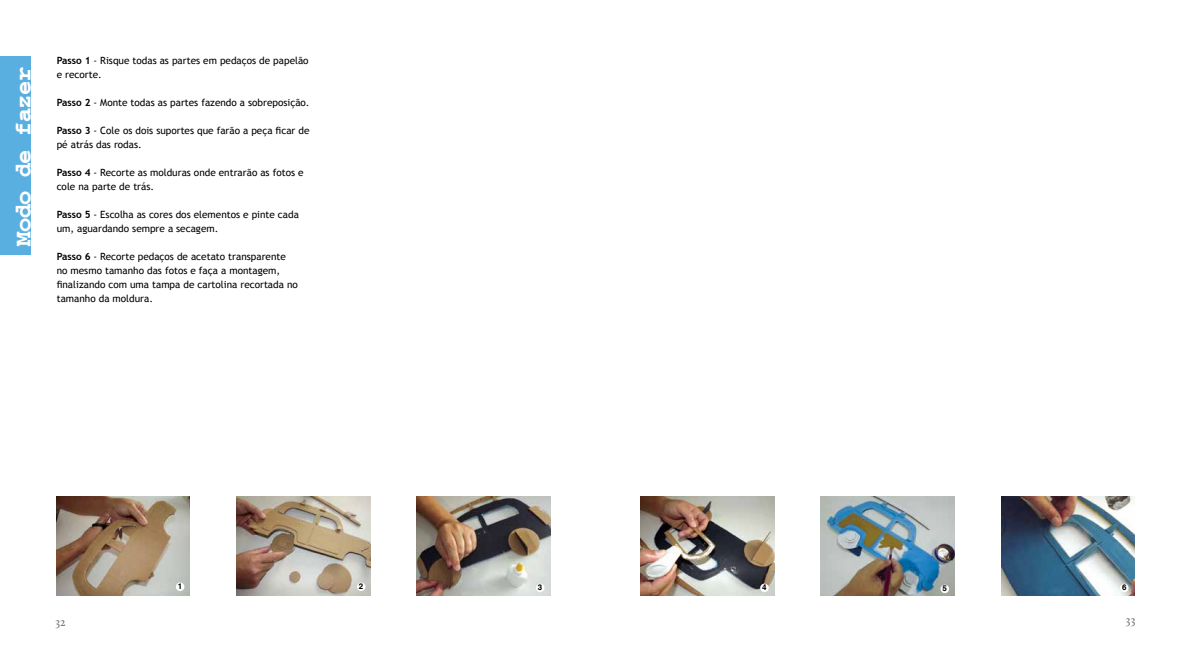
<style>
.page{position:relative;width:1191px;height:652px;background:#fff}
.page>*{position:absolute;margin:0;border:0;box-sizing:border-box;transform-origin:0 0}
.t1{font:24px "Alphabet";color:#fff}
.t2{font:12px "Calluna";color:#6d6e71}
.t3{font:10px/14px "Trebuchet MS";color:#000}
.t4{font:700 8px "Helvetica";color:#000}
.s1{font-weight:700}
</style>
<div class="page">
<img style="left:237px;top:496px;width:133px;height:99px">
<img style="left:57px;top:496px;width:133px;height:99px">
<div style="left:176px;top:583px;width:8px;height:8px;background:#fff;border-radius:50%"></div>
<div style="left:357px;top:583px;width:8px;height:8px;background:#fff;border-radius:50%"></div>
<img style="left:417px;top:496px;width:133px;height:99px">
<div style="left:536px;top:584px;width:8px;height:8px;background:#fff;border-radius:50%"></div>
<img style="left:641px;top:496px;width:133px;height:99px">
<img style="left:1001px;top:496px;width:133px;height:99px">
<img style="left:821px;top:496px;width:133px;height:99px">
<div style="left:760px;top:584px;width:8px;height:8px;background:#fff;border-radius:50%"></div>
<div style="left:940px;top:585px;width:9px;height:8px;background:#fff;border-radius:50%"></div>
<div style="left:1120px;top:584px;width:8px;height:8px;background:#fff;border-radius:50%"></div>
<div style="left:0;top:57px;width:30px;height:198px;background:#5aafe1"></div>
<h1 class="t1" style="left:11px;top:246px;width:180px;rotate:-90deg">Modo de fazer</h1>
<p class="t3" style="left:57px;top:53px;width:253px"><span class="s1">Passo 1</span> - Risque todas as partes em pedaços de papelão e recorte.</p>
<p class="t3" style="left:57px;top:95px;width:254px"><span class="s1">Passo 2</span> - Monte todas as partes fazendo a sobreposição.</p>
<p class="t3" style="left:57px;top:123px;width:254px"><span class="s1">Passo 3</span> - Cole os dois suportes que farão a peça ficar de pé atrás das rodas.</p>
<p class="t3" style="left:57px;top:165px;width:248px"><span class="s1">Passo 4</span> - Recorte as molduras onde entrarão as fotos e cole na parte de trás.</p>
<p class="t3" style="left:57px;top:207px;width:244px"><span class="s1">Passo 5</span> - Escolha as cores dos elementos e pinte cada um, aguardando sempre a secagem.</p>
<p class="t3" style="left:57px;top:249px;width:243px"><span class="s1">Passo 6</span> - Recorte pedaços de acetato transparente no mesmo tamanho das fotos e faça a montagem, finalizando com uma tampa de cartolina recortada no tamanho da moldura.</p>
<p class="t4" style="left:178px;top:582px;width:6px">1</p>
<p class="t4" style="left:359px;top:582px;width:6px">2</p>
<p class="t4" style="left:538px;top:583px;width:6px">3</p>
<p class="t4" style="left:762px;top:583px;width:6px">4</p>
<p class="t4" style="left:942px;top:584px;width:6px">5</p>
<p class="t4" style="left:1122px;top:583px;width:6px">6</p>
<p class="t2" style="left:55px;top:615px;width:12px">32</p>
<p class="t2" style="left:1125px;top:613px;width:11px">33</p>
</div>
